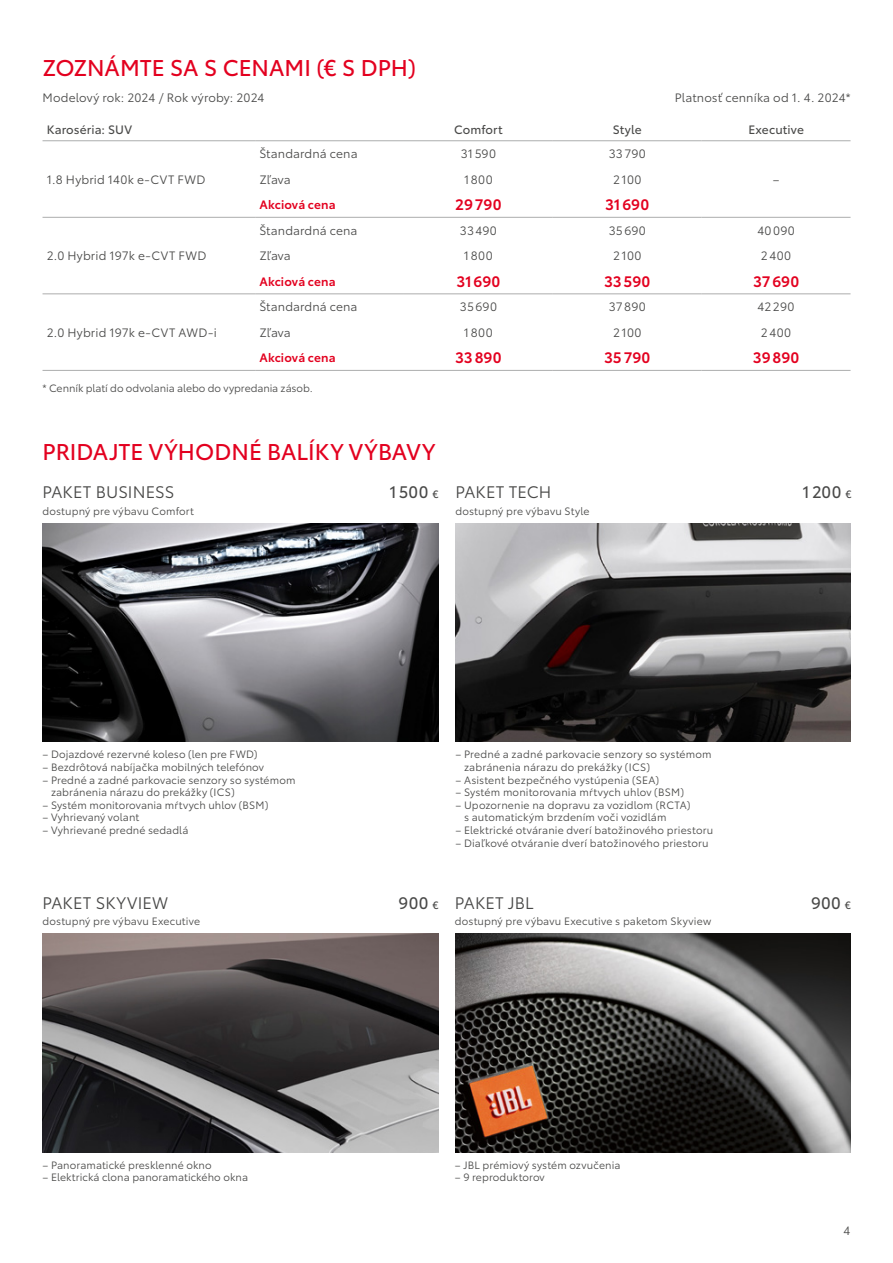
<style>
.page{position:relative;width:893px;height:1263px;background:#fff}
.page>*{position:absolute;margin:0;border:0;box-sizing:border-box;transform-origin:0 0}
.t1{font:22.5px "Toyota Type";color:#e3001f}
.t2{font:16.5px "Toyota Type";letter-spacing:.01em;color:#494948}
.t3{font:16.5px "Toyota Type";letter-spacing:.03em;color:#494948}
.t4{font:600 15px "Toyota Type";letter-spacing:.01em;color:#e3001f}
.t5{font:12px "Toyota Type";letter-spacing:.01em;color:#494948}
.t6{font:12px "Toyota Type";letter-spacing:.01em;color:#494948}
.t7{font:600 12px "Toyota Type";letter-spacing:.01em;color:#e3001f}
.t8{font:10.5px/12.6px "Toyota Type";letter-spacing:.01em;color:#494948}
.s1{font-size:10.5px}
</style>
<div class="page">
<hr style="left:43px;top:140px;width:212px;height:1px;background:#acadad">
<hr style="left:255px;top:140px;width:149px;height:1px;background:#acadad">
<hr style="left:43px;top:294px;width:212px;height:1px;background:#acadad">
<hr style="left:255px;top:294px;width:149px;height:1px;background:#acadad">
<hr style="left:43px;top:370px;width:212px;height:1px;background:#acadad">
<hr style="left:255px;top:370px;width:149px;height:1px;background:#acadad">
<hr style="left:43px;top:217px;width:212px;height:1px;background:#acadad">
<hr style="left:255px;top:217px;width:149px;height:1px;background:#acadad">
<hr style="left:404px;top:217px;width:149px;height:1px;background:#acadad">
<hr style="left:553px;top:217px;width:149px;height:1px;background:#acadad">
<hr style="left:702px;top:217px;width:148px;height:1px;background:#acadad">
<hr style="left:404px;top:294px;width:149px;height:1px;background:#acadad">
<hr style="left:553px;top:294px;width:149px;height:1px;background:#acadad">
<hr style="left:702px;top:294px;width:148px;height:1px;background:#acadad">
<hr style="left:404px;top:370px;width:149px;height:1px;background:#acadad">
<hr style="left:553px;top:370px;width:149px;height:1px;background:#acadad">
<hr style="left:702px;top:370px;width:148px;height:1px;background:#acadad">
<hr style="left:404px;top:140px;width:149px;height:1px;background:#acadad">
<hr style="left:553px;top:140px;width:149px;height:1px;background:#acadad">
<hr style="left:702px;top:140px;width:148px;height:1px;background:#acadad">
<img style="left:455px;top:523px;width:395px;height:219px">
<img style="left:42px;top:523px;width:396px;height:219px">
<img style="left:455px;top:934px;width:395px;height:218px">
<img style="left:43px;top:934px;width:396px;height:218px">
<h1 class="t1" style="left:43px;top:51px;width:375px">ZOZNÁMTE SA S CENAMI (€ S DPH)</h1>
<p class="t5" style="left:43px;top:89px;width:224px">Modelový rok: 2024 / Rok výroby: 2024</p>
<p class="t5" style="left:675px;top:89px;width:177px">Platnosť cenníka od 1. 4. 2024*</p>
<p class="t6" style="left:47px;top:121px;width:87px">Karoséria: SUV</p>
<p class="t6" style="left:454px;top:121px;width:50px">Comfort</p>
<p class="t6" style="left:613px;top:121px;width:30px">Style</p>
<p class="t6" style="left:748px;top:121px;width:57px">Executive</p>
<p class="t5" style="left:47px;top:170px;width:160px">1.8 Hybrid 140k e-CVT FWD</p>
<p class="t5" style="left:259px;top:145px;width:100px">Štandardná cena</p>
<p class="t5" style="left:461px;top:145px;width:37px">31590</p>
<p class="t5" style="left:609px;top:145px;width:39px">33790</p>
<p class="t5" style="left:259px;top:170px;width:33px">Zľava</p>
<p class="t5" style="left:464px;top:170px;width:30px">1800</p>
<p class="t5" style="left:613px;top:170px;width:30px">2100</p>
<p class="t5" style="left:773px;top:170px;width:8px">–</p>
<p class="t7" style="left:259px;top:196px;width:78px">Akciová cena</p>
<h3 class="t4" style="left:455px;top:193px;width:48px">29790</h3>
<h3 class="t4" style="left:605px;top:193px;width:46px">31690</h3>
<p class="t5" style="left:47px;top:247px;width:161px">2.0 Hybrid 197k e-CVT FWD</p>
<p class="t5" style="left:259px;top:221px;width:100px">Štandardná cena</p>
<p class="t5" style="left:460px;top:221px;width:39px">33490</p>
<p class="t5" style="left:609px;top:221px;width:39px">35690</p>
<p class="t5" style="left:757px;top:221px;width:39px">40090</p>
<p class="t5" style="left:259px;top:247px;width:33px">Zľava</p>
<p class="t5" style="left:464px;top:247px;width:30px">1800</p>
<p class="t5" style="left:613px;top:247px;width:30px">2100</p>
<p class="t5" style="left:761px;top:247px;width:32px">2400</p>
<p class="t7" style="left:259px;top:272px;width:78px">Akciová cena</p>
<h3 class="t4" style="left:456px;top:270px;width:46px">31690</h3>
<h3 class="t4" style="left:604px;top:270px;width:48px">33590</h3>
<h3 class="t4" style="left:753px;top:270px;width:48px">37690</h3>
<p class="t5" style="left:259px;top:298px;width:100px">Štandardná cena</p>
<p class="t5" style="left:460px;top:298px;width:39px">35690</p>
<p class="t5" style="left:609px;top:298px;width:39px">37890</p>
<p class="t5" style="left:758px;top:298px;width:38px">42290</p>
<p class="t5" style="left:259px;top:323px;width:33px">Zľava</p>
<p class="t5" style="left:464px;top:323px;width:30px">1800</p>
<p class="t5" style="left:613px;top:323px;width:30px">2100</p>
<p class="t5" style="left:761px;top:323px;width:32px">2400</p>
<p class="t7" style="left:259px;top:349px;width:78px">Akciová cena</p>
<h3 class="t4" style="left:455px;top:346px;width:48px">33890</h3>
<h3 class="t4" style="left:604px;top:346px;width:48px">35790</h3>
<h3 class="t4" style="left:753px;top:346px;width:48px">39890</h3>
<p class="t8" style="left:43px;top:381px;width:272px">* Cenník platí do odvolania alebo do vypredania zásob.</p>
<p class="t5" style="left:47px;top:323px;width:171px">2.0 Hybrid 197k e-CVT AWD-i</p>
<h1 class="t1" style="left:43px;top:435px;width:394px">PRIDAJTE VÝHODNÉ BALÍKY VÝBAVY</h1>
<h2 class="t2" style="left:43px;top:480px;width:133px">PAKET BUSINESS</h2>
<h2 class="t3" style="left:389px;top:480px;width:51px">1500 <span class="s1">€</span></h2>
<p class="t8" style="left:43px;top:504px;width:153px">dostupný pre výbavu Comfort</p>
<h2 class="t2" style="left:455px;top:480px;width:97px">PAKET TECH</h2>
<h2 class="t3" style="left:803px;top:480px;width:51px">1200 <span class="s1">€</span></h2>
<p class="t8" style="left:455px;top:504px;width:136px">dostupný pre výbavu Style</p>
<p class="t8" style="left:43px;top:747px;width:216px">– Dojazdové rezervné koleso (len pre FWD)</p>
<p class="t8" style="left:43px;top:760px;width:223px">– Bezdrôtová nabíjačka mobilných telefónov</p>
<p class="t8" style="left:51px;top:773px;width:246px;text-indent:-9px">– Predné a zadné parkovacie senzory so systémom zabránenia nárazu do prekážky (ICS)</p>
<p class="t8" style="left:43px;top:798px;width:227px">– Systém monitorovania mŕtvych uhlov (BSM)</p>
<p class="t8" style="left:43px;top:810px;width:98px">– Vyhrievaný volant</p>
<p class="t8" style="left:43px;top:823px;width:147px">– Vyhrievané predné sedadlá</p>
<p class="t8" style="left:464px;top:747px;width:249px;text-indent:-9px">– Predné a zadné parkovacie senzory so systémom zabránenia nárazu do prekážky (ICS)</p>
<p class="t8" style="left:455px;top:773px;width:205px">– Asistent bezpečného vystúpenia (SEA)</p>
<p class="t8" style="left:455px;top:785px;width:230px">– Systém monitorovania mŕtvych uhlov (BSM)</p>
<p class="t8" style="left:464px;top:798px;width:228px;text-indent:-9px">– Upozornenie na dopravu za vozidlom (RCTA) s automatickým brzdením voči vozidlám</p>
<p class="t8" style="left:455px;top:823px;width:259px">– Elektrické otváranie dverí batožinového priestoru</p>
<p class="t8" style="left:455px;top:836px;width:255px">– Diaľkové otváranie dverí batožinového priestoru</p>
<h2 class="t2" style="left:43px;top:890px;width:127px">PAKET SKYVIEW</h2>
<h2 class="t3" style="left:399px;top:890px;width:42px">900 <span class="s1">€</span></h2>
<p class="t8" style="left:43px;top:914px;width:159px">dostupný pre výbavu Executive</p>
<h2 class="t2" style="left:455px;top:890px;width:80px">PAKET JBL</h2>
<h2 class="t3" style="left:811px;top:890px;width:42px">900 <span class="s1">€</span></h2>
<p class="t8" style="left:455px;top:914px;width:258px">dostupný pre výbavu Executive s paketom Skyview</p>
<p class="t8" style="left:43px;top:1158px;width:171px">– Panoramatické presklenné okno</p>
<p class="t8" style="left:43px;top:1170px;width:207px">– Elektrická clona panoramatického okna</p>
<p class="t8" style="left:455px;top:1158px;width:167px">– JBL prémiový systém ozvučenia</p>
<p class="t8" style="left:455px;top:1170px;width:91px">– 9 reproduktorov</p>
<p class="t5" style="left:844px;top:1222px;width:8px">4</p>
</div>
